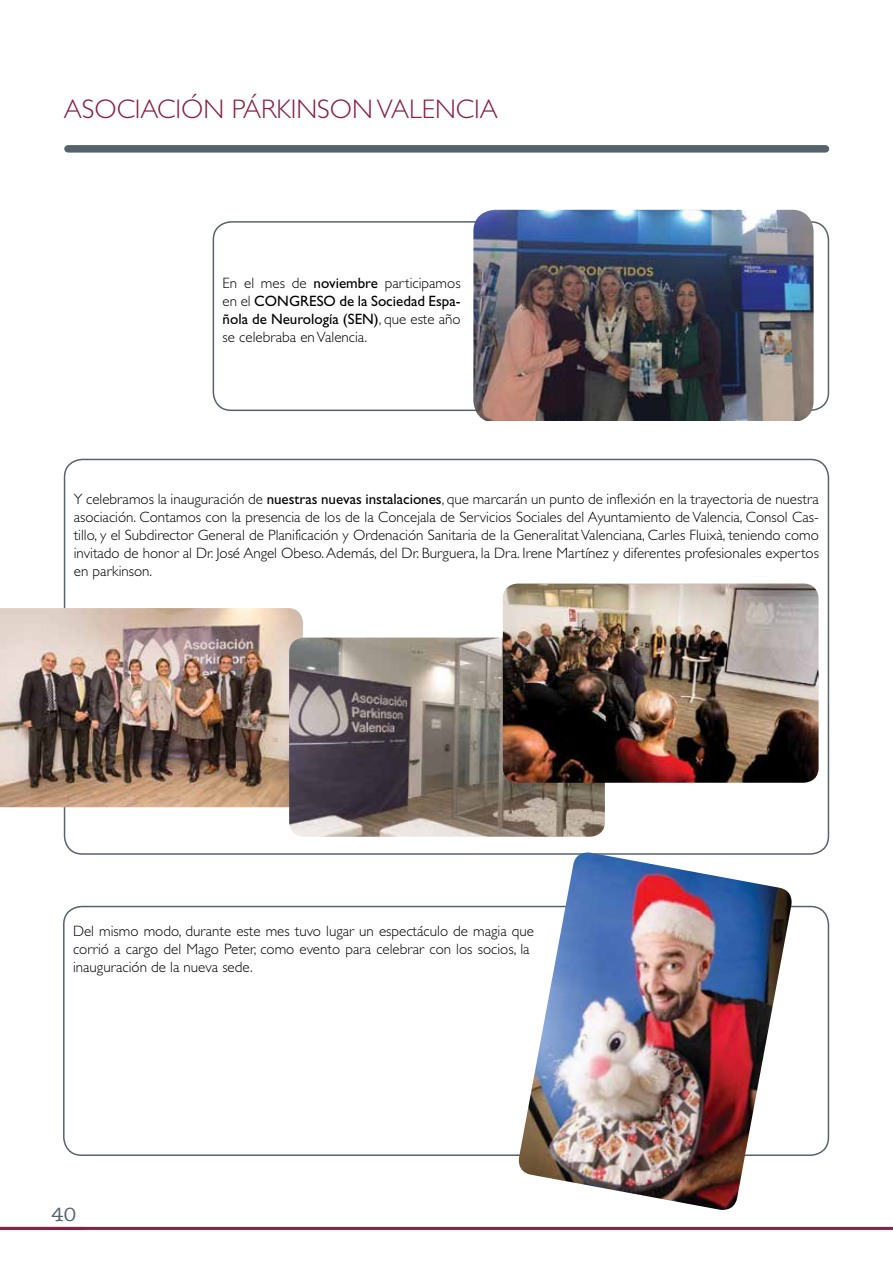
<style>
.page{position:relative;width:893px;height:1263px;background:#fff}
.page>*{position:absolute;margin:0;border:0;box-sizing:border-box;transform-origin:0 0}
.t1{font:300 27px "Gill Sans Std";color:#8a1f3e}
.t2{font:19.5px "American Typewriter";color:#56636d}
.t3{font:300 15px/18px "Gill Sans Std";color:#000;text-align:justify}
.s1{font-weight:400}
</style>
<div class="page">
<div style="left:68px;top:145px;width:757px;height:8px;background:#56636d"></div>
<hr style="left:0;top:1227px;width:893px;height:3px;background:#8a1f3e">
<div style="left:63px;top:906px;width:766px;height:250px;border:2px solid #56636d;border-radius:18px"></div>
<div style="left:213px;top:221px;width:616px;height:190px;border:2px solid #56636d;border-radius:18px"></div>
<img style="left:516px;top:852px;width:278px;height:358px">
<img style="left:473px;top:210px;width:341px;height:211px">
<img style="left:0;top:608px;width:303px;height:199px">
<img style="left:289px;top:638px;width:316px;height:199px">
<img style="left:503px;top:584px;width:316px;height:199px">
<h1 class="t1" style="left:64px;top:94px;width:435px">ASOCIACIÓN PÁRKINSON VALENCIA</h1>
<p class="t3" style="left:223px;top:274px;width:240px">En el mes de <span class="s1">noviembre</span> participamos en el <span class="s1">CONGRESO de la Sociedad Espa&shy;ñola de Neurología (SEN)</span>, que este año se celebraba enValencia.</p>
<p class="t3" style="left:74px;top:490px;width:747px">Y celebramos la inauguración de <span class="s1">nuestras nuevas instalaciones</span>, que marcarán un punto de inflexión en la trayectoria de nuestra asociación. Contamos con la presencia de los de la Concejala de Servicios Sociales del Ayuntamiento de Valencia, Consol Cas&shy;tillo, y el Subdirector General de Planificación y Ordenación Sanitaria de la GeneralitatValenciana, Carles Fluixà, teniendo como invitado de honor al Dr. José Angel Obeso.Además, del Dr. Burguera, la Dra. Irene Martínez y diferentes profesionales expertos en parkinson.</p>
<p class="t3" style="left:73px;top:922px;width:462px;text-align:left">Del mismo modo, durante este mes tuvo lugar un espectáculo de magia que corrió a cargo del Mago Peter, como evento para celebrar con los socios, la inauguración de la nueva sede.</p>
<h2 class="t2" style="left:51px;top:1199px;width:26px">40</h2>
</div>
